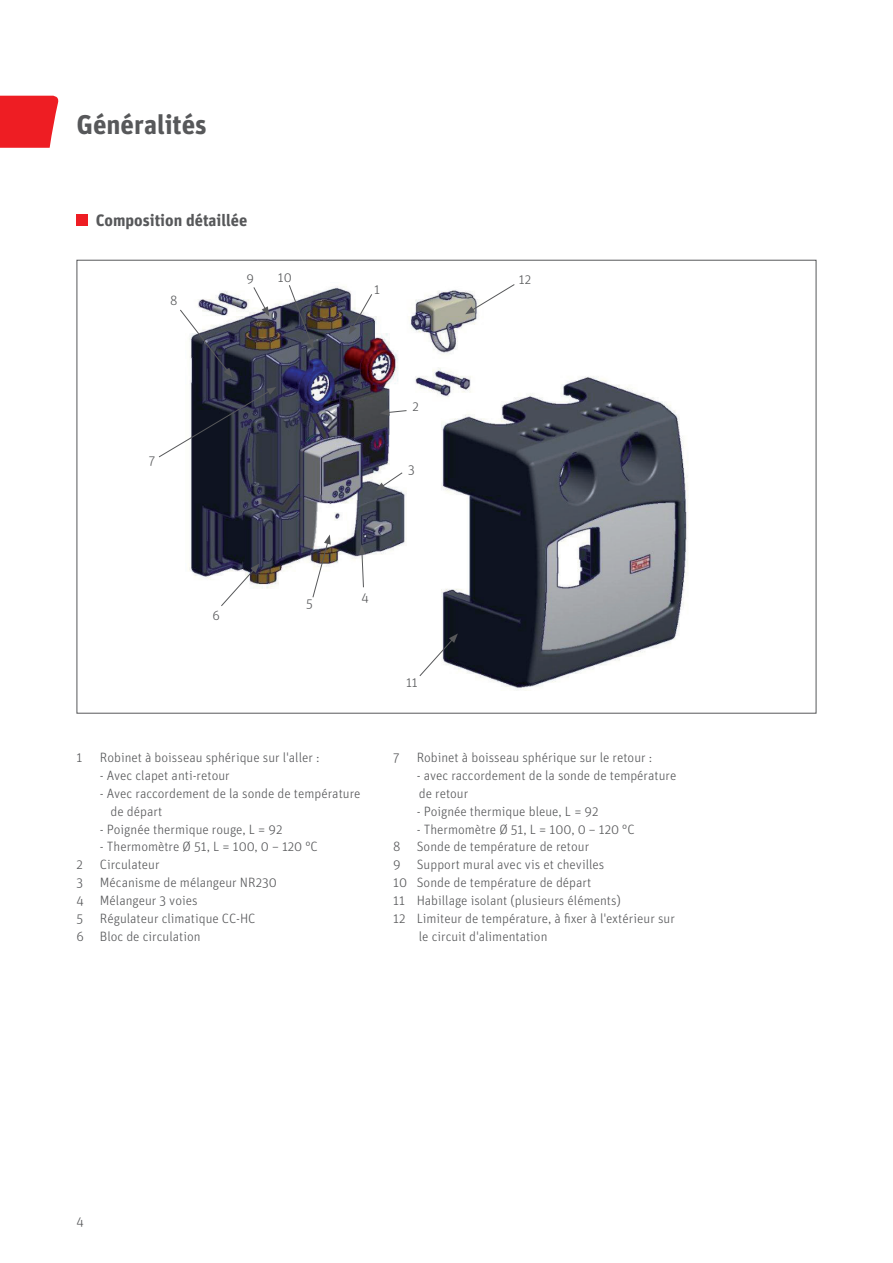
<style>
.page{position:relative;width:893px;height:1263px;background:#fff}
.page>*{position:absolute;margin:0;border:0;box-sizing:border-box;transform-origin:0 0}
.t1{font:700 27px "Unit OT";color:#57585a}
.t2{font:700 16.5px "Unit OT";color:#57585a}
.t3{font:300 13.5px/17.9px "Unit OT";color:#57585a}
</style>
<div class="page">
<svg style="left:0;top:96px;width:59px;height:52px;background:#ef3036"></svg>
<div style="left:77px;top:214px;width:11px;height:12px;background:#ee1d23"></div>
<img style="left:189px;top:286px;width:500px;height:405px">
<svg style="left:180px;top:309px;width:52px;height:68px"></svg>
<svg style="left:253px;top:286px;width:16px;height:30px"></svg>
<svg style="left:288px;top:285px;width:25px;height:64px"></svg>
<svg style="left:349px;top:293px;width:24px;height:42px"></svg>
<svg style="left:380px;top:409px;width:27px;height:7px"></svg>
<svg style="left:376px;top:472px;width:27px;height:19px"></svg>
<svg style="left:359px;top:545px;width:6px;height:43px"></svg>
<svg style="left:312px;top:534px;width:19px;height:64px"></svg>
<svg style="left:220px;top:563px;width:39px;height:44px"></svg>
<svg style="left:419px;top:633px;width:39px;height:44px"></svg>
<svg style="left:158px;top:387px;width:118px;height:71px"></svg>
<svg style="left:465px;top:284px;width:50px;height:30px"></svg>
<h1 class="t1" style="left:77px;top:107px;width:132px">Généralités</h1>
<p class="t2" style="left:96px;top:210px;width:153px">Composition détaillée</p>
<p class="t3" style="left:170px;top:291px;width:9px">8</p>
<p class="t3" style="left:149px;top:451px;width:8px">7</p>
<p class="t3" style="left:247px;top:269px;width:9px">9</p>
<p class="t3" style="left:278px;top:269px;width:15px">10</p>
<p class="t3" style="left:374px;top:280px;width:7px">1</p>
<p class="t3" style="left:412px;top:398px;width:8px">2</p>
<p class="t3" style="left:408px;top:460px;width:8px">3</p>
<p class="t3" style="left:519px;top:270px;width:14px">12</p>
<p class="t3" style="left:213px;top:606px;width:9px">6</p>
<p class="t3" style="left:306px;top:595px;width:8px">5</p>
<p class="t3" style="left:361px;top:588px;width:9px">4</p>
<p class="t3" style="left:406px;top:673px;width:13px">11</p>
<p class="t3" style="left:77px;top:748px;width:7px">1</p>
<p class="t3" style="left:100px;top:748px;width:221px">Robinet à boisseau sphérique sur l'aller :</p>
<p class="t3" style="left:100px;top:766px;width:131px">- Avec clapet anti-retour</p>
<p class="t3" style="left:111px;top:784px;width:252px;text-indent:-11px">- Avec raccordement de la sonde de température de départ</p>
<p class="t3" style="left:100px;top:820px;width:184px">- Poignée thermique rouge, L = 92</p>
<p class="t3" style="left:100px;top:838px;width:219px">- Thermomètre Ø 51, L = 100, 0 – 120 °C</p>
<p class="t3" style="left:77px;top:856px;width:8px">2</p>
<p class="t3" style="left:77px;top:856px;width:202px;text-indent:23px">Circulateur<br>3 Mécanisme de mélangeur NR230<br>4 Mélangeur 3 voies<br>5 Régulateur climatique CC-HC<br>6 Bloc de circulation</p>
<p class="t3" style="left:393px;top:748px;width:260px">7 Robinet à boisseau sphérique sur le retour :</p>
<p class="t3" style="left:417px;top:766px;width:261px">- avec raccordement de la sonde de température de retour</p>
<p class="t3" style="left:417px;top:802px;width:183px">- Poignée thermique bleue, L = 92</p>
<p class="t3" style="left:417px;top:820px;width:219px">- Thermomètre Ø 51, L = 100, 0 – 120 °C</p>
<p class="t3" style="left:393px;top:838px;width:197px">8 Sonde de température de retour</p>
<p class="t3" style="left:393px;top:856px;width:213px">9 Support mural avec vis et chevilles</p>
<p class="t3" style="left:393px;top:873px;width:200px">10 Sonde de température de départ</p>
<p class="t3" style="left:393px;top:891px;width:229px">11 Habillage isolant (plusieurs éléments)</p>
<p class="t3" style="left:393px;top:909px;width:283px">12 Limiteur de température, à fixer à l'extérieur sur</p>
<p class="t3" style="left:419px;top:927px;width:130px">le circuit d'alimentation</p>
<p class="t3" style="left:77px;top:1213px;width:9px">4</p>
</div>
